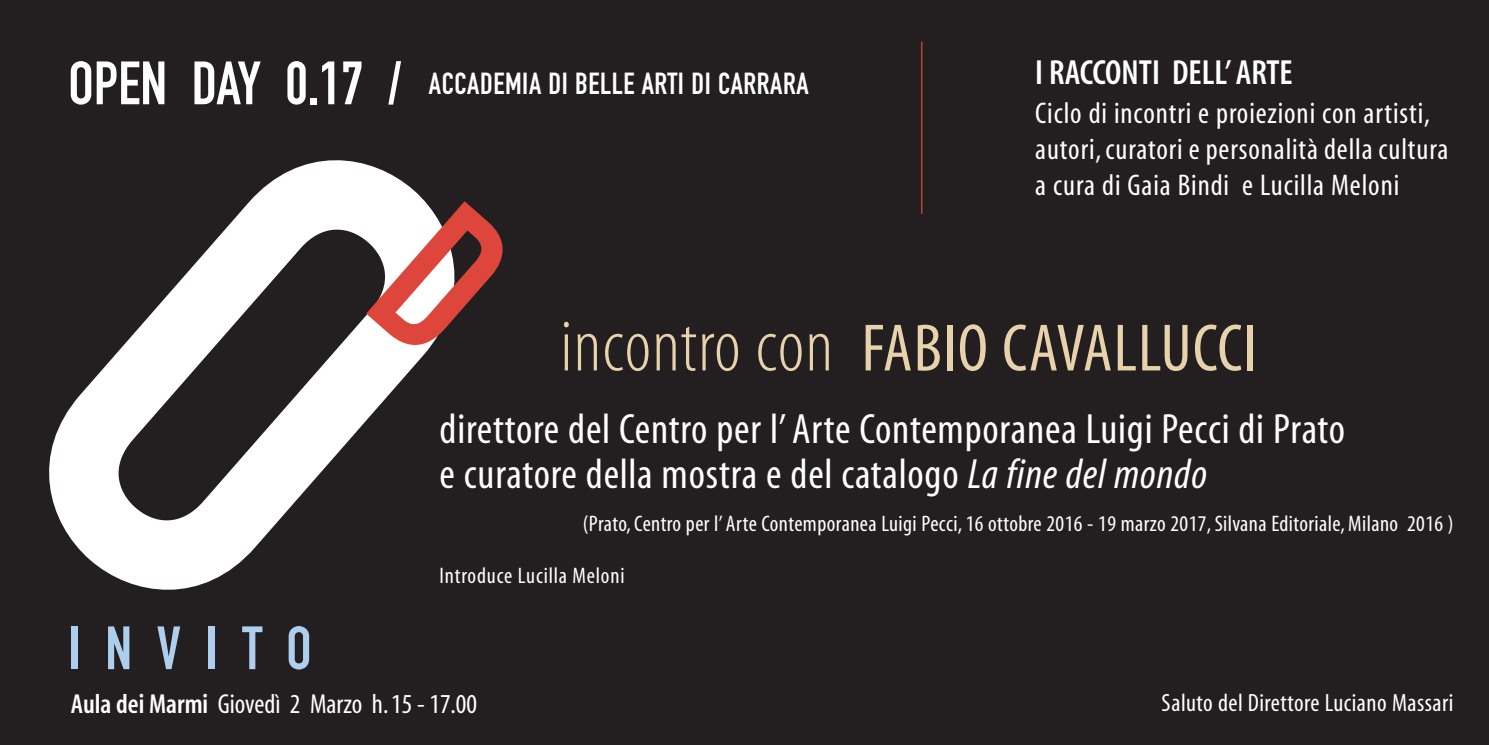
<style>
.page{position:relative;width:1489px;height:745px;background:#fff}
.page>*{position:absolute;margin:0;border:0;box-sizing:border-box;transform-origin:0 0}
.t1{font:67.5px "Myriad MM 400 300";letter-spacing:.02em;color:#e7d2ac}
.t2{font:60px "DIN Engschrift";letter-spacing:.41em;color:#adceec}
.t3{font:42.5px/45px "Myriad MM 400 300";letter-spacing:.02em;color:#fff}
.t4{font:35px "Myriad MM 565 300";color:#fff}
.t5{font:30px/36px "Myriad MM 400 300";letter-spacing:.03em;color:#fff}
.t6{font:30px "DIN Engschrift";letter-spacing:.02em;color:#fff}
.t7{font:27.5px "Myriad MM 400 300";color:#fff}
.t8{font:25px "Myriad MM 400 300";letter-spacing:.02em;color:#fff}
.t9{font:22.5px "Myriad MM 400 300";letter-spacing:.02em;color:#fff}
.t10{font:22.5px "Myriad MM 400 300";letter-spacing:.04em;color:#fff}
.s1{font-size:60px}
.s2{font-family:"Myriad MM 215 300";font-size:75px}
.s3{font-family:"Myriad MM It 400 300"}
.s4{font-family:"Myriad MM 565 300"}
</style>
<div class="page">
<div style="left:0;top:0;width:1488px;height:743px;background:#231f20"></div>
<hr style="left:921px;top:42px;width:1px;height:172px;background:#de453b">
<p class="t6" style="left:68px;top:73px;width:741px"><span class="s1">OPEN DAY 0.17 /</span> ACCADEMIA DI BELLE ARTI DI CARRARA</p>
<p class="t4" style="left:1035px;top:60px;width:259px">I RACCONTI DELL’ ARTE</p>
<p class="t5" style="left:1035px;top:97px;width:415px">Ciclo di incontri e proiezioni con artisti, autori, curatori e personalità della cultura a cura di Gaia Bindi e Lucilla Meloni</p>
<h1 class="t1" style="left:560px;top:324px;width:698px"><span class="s2">incontro con</span> FABIO CAVALLUCCI</h1>
<h2 class="t2" style="left:69px;top:626px;width:244px">INVITO</h2>
<h3 class="t3" style="left:439px;top:409px;width:907px">direttore del Centro per l’ Arte Contemporanea Luigi Pecci di Prato e curatore della mostra e del catalogo <span class="s3">La fine del mondo</span></h3>
<p class="t9" style="left:582px;top:515px;width:872px">(Prato, Centro per l’ Arte Contemporanea Luigi Pecci, 16 ottobre 2016 - 19 marzo 2017, Silvana Editoriale, Milano 2016 )</p>
<p class="t10" style="left:439px;top:567px;width:186px">Introduce Lucilla Meloni</p>
<p class="t7" style="left:71px;top:694px;width:408px"><span class="s4">Aula dei Marmi</span> Giovedì 2 Marzo h.15 - 17.00</p>
<p class="t8" style="left:1161px;top:693px;width:293px">Saluto del Direttore Luciano Massari</p>
</div>
